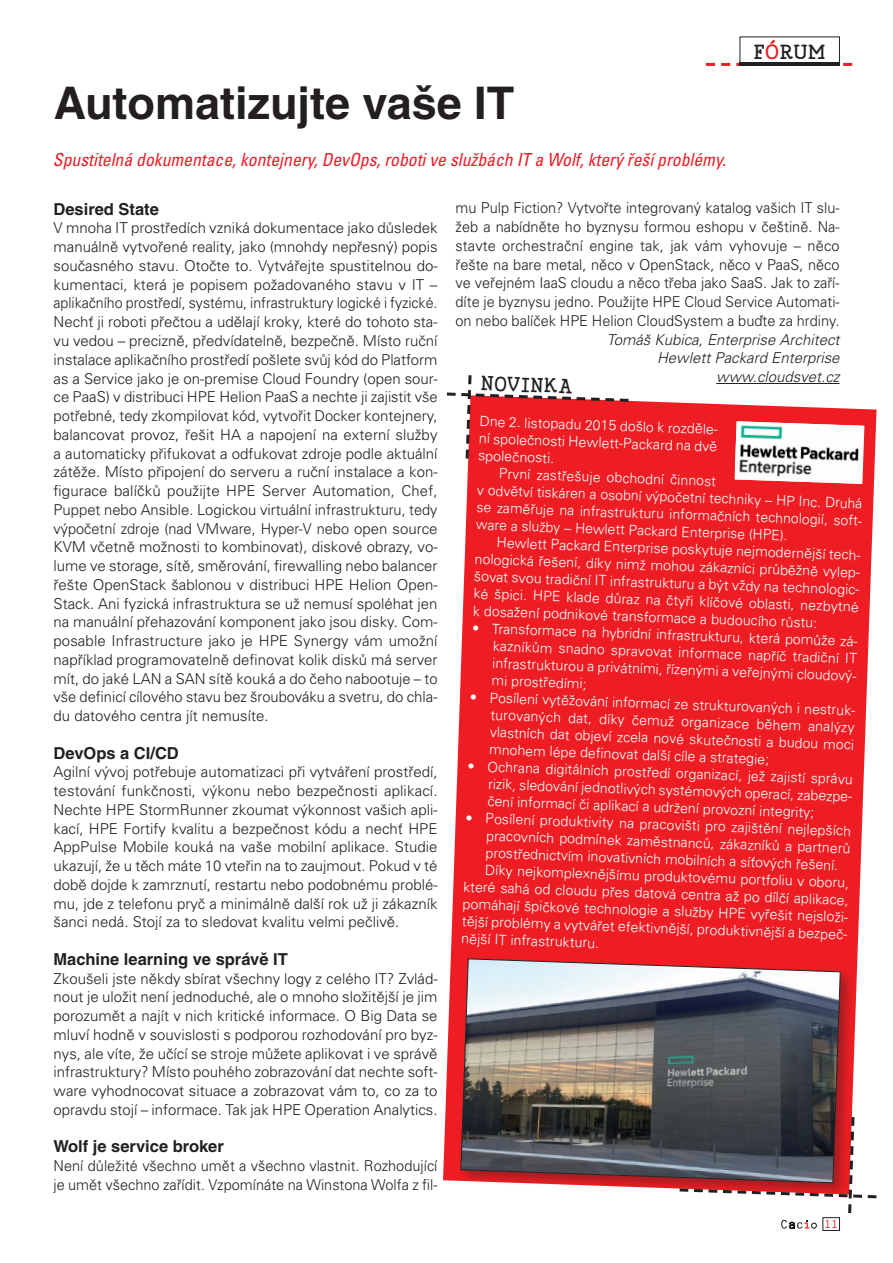
<style>
.page{position:relative;width:893px;height:1263px;background:#fff}
.page>*{position:absolute;margin:0;border:0;box-sizing:border-box;transform-origin:0 0}
.titulek{font:700 45px "Helvetica CE";color:#231f20}
.Perex{font:italic condensed 18px "Univers CE";color:#ee1d23}
.t1{font:700 18px "Happy Phantom";letter-spacing:.03em;color:#231f20}
.t2{font:700 18px "Happy Phantom";letter-spacing:.03em;color:#231f20;scale:1.1 1}
.mezititulek{font:700 16.5px "Helvetica CE";color:#231f20}
.text{font:300 15px/18.8px "Univers CE";color:#231f20;text-align:justify}
.text-2{font:italic 300 15px "Univers CE";color:#231f20}
.text-3{font:300 14.25px/17.2px "Univers CE";color:#fff}
.výčet{font:300 14.25px/17.2px "Univers CE";color:#fff}
.t3{font:12px "Orator Std";color:#ee1d23}
.s1{color:#ee1d23}
</style>
<div class="page">
<div style="left:740px;top:37px;width:100px;height:27px;border:1px solid #231f20"></div>
<svg style="left:706px;top:63px;width:146px;height:3px"></svg>
<div style="left:822px;top:1217px;width:18px;height:14px;border:1px solid #231f20"></div>
<hr style="left:740px;top:63px;width:100px;height:3px;background:#231f20">
<hr style="left:716px;top:383px;width:124px;height:1px;background:#231f20">
<svg style="left:443px;top:401px;width:433px;height:780px;background:#ef2f34"></svg>
<svg style="left:444px;top:375px;width:188px;height:87px"></svg>
<svg style="left:781px;top:1114px;width:96px;height:115px"></svg>
<div style="left:458px;top:956px;width:396px;height:240px;background:#231f20;opacity:.35"></div>
<svg style="left:460px;top:958px;width:381px;height:225px;background:#726769"></svg>
<img style="left:735px;top:421px;width:128px;height:63px">
<p class="titulek" style="left:54px;top:77px;width:462px">Automatizujte vaše IT</p>
<p class="Perex" style="left:53px;top:149px;width:675px">Spustitelná dokumentace, kontejnery, DevOps, roboti ve službách IT a Wolf, který řeší problémy.</p>
<p class="t2" style="left:754px;top:39px;width:67px">F<span class="s1">Ó</span>RUM</p>
<p class="mezititulek" style="left:54px;top:199px;width:107px">Desired State</p>
<p class="text" style="left:54px;top:219px;width:386px">V mnoha IT prostředích vzniká dokumentace jako důsledek manuálně vytvořené reality, jako (mnohdy nepřesný) popis současného stavu. Otočte to. Vytvářejte spustitelnou do&shy;kumentaci, která je popisem požadovaného stavu v IT – aplikačního prostředí, systému, infrastruktury logické i fyzické.<br>Nechť ji roboti přečtou a udělají kroky, které do tohoto sta&shy;vu vedou – precizně, předvídatelně, bezpečně. Místo ruční instalace aplikačního prostředí pošlete svůj kód do Platform as a Service jako je on-premise Cloud Foundry (open sour&shy;ce PaaS) v distribuci HPE Helion PaaS a nechte ji zajistit vše potřebné, tedy zkompilovat kód, vytvořit Docker kontejnery, balancovat provoz, řešit HA a napojení na externí služby a automaticky přifukovat a odfukovat zdroje podle aktuální zátěže. Místo připojení do serveru a ruční instalace a kon&shy;figurace balíčků použijte HPE Server Automation, Chef, Puppet nebo Ansible. Logickou virtuální infrastrukturu, tedy výpočetní zdroje (nad VMware, Hyper-V nebo open source KVM včetně možnosti to kombinovat), diskové obrazy, vo&shy;lume ve storage, sítě, směrování, firewalling nebo balancer řešte OpenStack šablonou v distribuci HPE Helion Open-Stack. Ani fyzická infrastruktura se už nemusí spoléhat jen na manuální přehazování komponent jako jsou disky. Com&shy;posable Infrastructure jako je HPE Synergy vám umožní například programovatelně definovat kolik disků má server mít, do jaké LAN a SAN sítě kouká a do čeho nabootuje – to vše definicí cílového stavu bez šroubováku a svetru, do chla&shy;du datového centra jít nemusíte.</p>
<p class="mezititulek" style="left:54px;top:743px;width:127px">DevOps a CI/CD</p>
<p class="text" style="left:54px;top:763px;width:386px">Agilní vývoj potřebuje automatizaci při vytváření prostředí, testování funkčnosti, výkonu nebo bezpečnosti aplikací.<br>Nechte HPE StormRunner zkoumat výkonnost vašich apli&shy;kací, HPE Fortify kvalitu a bezpečnost kódu a nechť HPE AppPulse Mobile kouká na vaše mobilní aplikace. Studie ukazují, že u těch máte 10 vteřin na to zaujmout. Pokud v té době dojde k zamrznutí, restartu nebo podobnému problé&shy;mu, jde z telefonu pryč a minimálně další rok už ji zákazník šanci nedá. Stojí za to sledovat kvalitu velmi pečlivě.</p>
<p class="mezititulek" style="left:54px;top:949px;width:236px">Machine learning ve správě IT</p>
<p class="text" style="left:54px;top:969px;width:385px">Zkoušeli jste někdy sbírat všechny logy z celého IT? Zvlád&shy;nout je uložit není jednoduché, ale o mnoho složitější je jim porozumět a najít v nich kritické informace. O Big Data se mluví hodně v souvislosti s podporou rozhodování pro byz&shy;nys, ale víte, že učící se stroje můžete aplikovat i ve správě infrastruktury? Místo pouhého zobrazování dat nechte soft&shy;ware vyhodnocovat situace a zobrazovat vám to, co za to opravdu stojí – informace. Tak jak HPE Operation Analytics.</p>
<p class="mezititulek" style="left:54px;top:1137px;width:172px">Wolf je service broker</p>
<p class="text" style="left:54px;top:1157px;width:385px">Není důležité všechno umět a všechno vlastnit. Rozhodující je umět všechno zařídit. Vzpomínáte na Winstona Wolfa z fil-</p>
<p class="text" style="left:456px;top:199px;width:386px">mu Pulp Fiction? Vytvořte integrovaný katalog vašich IT slu&shy;žeb a nabídněte ho byznysu formou eshopu v češtině. Na&shy;stavte orchestrační engine tak, jak vám vyhovuje – něco řešte na bare metal, něco v OpenStack, něco v PaaS, něco ve veřejném IaaS cloudu a něco třeba jako SaaS. Jak to zaří&shy;díte je byznysu jedno. Použijte HPE Cloud Service Automati&shy;on nebo balíček HPE Helion CloudSystem a buďte za hrdiny.</p>
<p class="text-2" style="left:607px;top:331px;width:234px">Tomáš Kubica, Enterprise Architect</p>
<p class="text-2" style="left:657px;top:349px;width:184px">Hewlett Packard Enterprise</p>
<p class="text-2" style="left:716px;top:368px;width:125px">www.cloudsvet.cz</p>
<p class="text-3" style="left:480px;top:413px;width:243px;rotate:2deg">Dne 2. listopadu 2015 došlo k rozděle&shy;ní společnosti Hewlett-Packard na dvě společnosti.</p>
<p class="text-3" style="left:478px;top:464px;width:387px;text-indent:21px;rotate:2deg">První zastřešuje obchodní činnost<br>v odvětví tiskáren a osobní výpočetní techniky – HP Inc. Druhá</p>
<p class="text-3" style="left:476px;top:516px;width:313px;rotate:2deg">ware a služby – Hewlett Packard Enterprise (HPE).</p>
<p class="t1" style="left:482px;top:371px;width:93px;rotate:2deg">NOVINKA</p>
<p class="text-3" style="left:477px;top:499px;width:390px;rotate:2deg">se zaměřuje na infrastrukturu informačních technologií, soft-</p>
<p class="text-3" style="left:476px;top:533px;width:390px;text-indent:21px;rotate:2deg">Hewlett Packard Enterprise poskytuje nejmodernější tech&shy;nologická řešení, díky nimž mohou zákazníci průběžně vylep&shy;šovat svou tradiční IT infrastrukturu a být vždy na technologic&shy;ké špici. HPE klade důraz na čtyři klíčové oblasti, nezbytné k dosažení podnikové transformace a budoucího růstu:</p>
<p class="výčet" style="left:494px;top:620px;width:369px;text-indent:-21px;rotate:2deg">• Transformace na hybridní infrastrukturu, která pomůže zá&shy;kazníkům snadno spravovat informace napříč tradiční IT infrastrukturou a privátními, řízenými a veřejnými cloudový&shy;mi prostředími;</p>
<p class="výčet" style="left:470px;top:688px;width:390px;text-align:right;rotate:2deg">• Posílení vytěžování informací ze strukturovaných i nestruk&shy;turovaných dat, díky čemuž organizace během analýzy</p>
<p class="výčet" style="left:490px;top:741px;width:281px;rotate:2deg">mnohem lépe defi novat další cíle a strategie;</p>
<p class="výčet" style="left:490px;top:724px;width:366px;rotate:2deg">vlastních dat objeví zcela nové skutečnosti a budou moci</p>
<p class="výčet" style="left:489px;top:758px;width:369px;text-indent:-21px;rotate:2deg">• Ochrana digitálních prostředí organizací, jež zajistí správu rizik, sledování jednotlivých systémových operací, zabezpe&shy;čení informací či aplikací a udržení provozní integrity;</p>
<p class="výčet" style="left:466px;top:809px;width:387px;text-align:right;rotate:2deg">• Posílení produktivity na pracovišti pro zajištění nejlepších pracovních podmínek zaměstnanců, zákazníků a partnerů</p>
<p class="text-3" style="left:485px;top:862px;width:366px;rotate:2deg">Díky nejkomplexnějšímu produktovému portfoliu v oboru,</p>
<p class="výčet" style="left:486px;top:844px;width:354px;rotate:2deg">prostřednictvím inovativních mobilních a síťových řešení.</p>
<p class="text-3" style="left:464px;top:878px;width:390px;rotate:2deg">které sahá od cloudu přes datová centra až po dílčí aplikace, pomáhají špičkové technologie a služby HPE vyřešit nejsloži-</p>
<p class="text-3" style="left:462px;top:930px;width:139px;rotate:2deg">nější IT infrastrukturu.</p>
<p class="text-3" style="left:462px;top:912px;width:390px;rotate:2deg">tější problémy a vytvářet efektivnější, produktivnější a bezpeč-</p>
<p class="t3" style="left:824px;top:1215px;width:16px">11</p>
</div>
